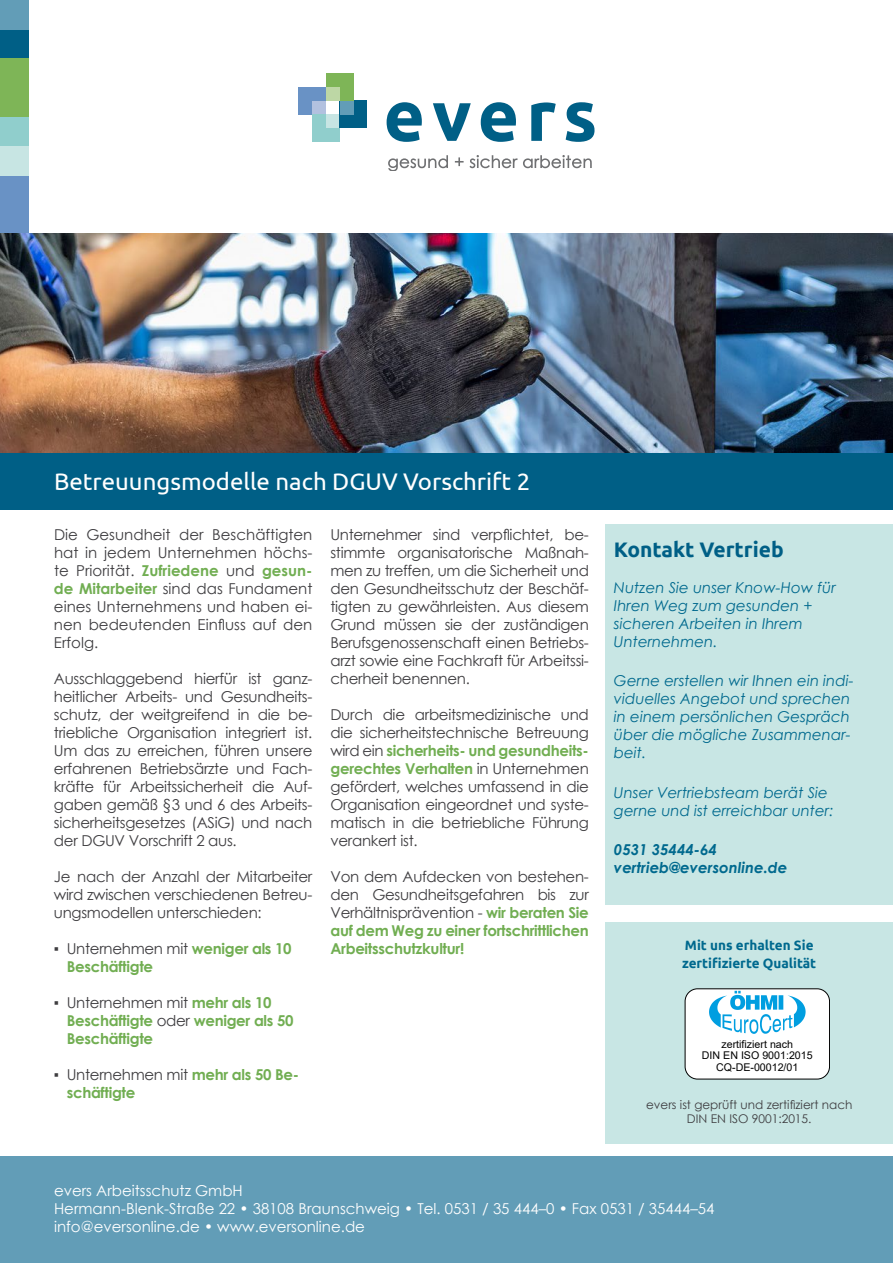
<style>
.page{position:relative;width:893px;height:1263px;background:#fff}
.page>*{position:absolute;margin:0;border:0;box-sizing:border-box;transform-origin:0 0}
.t1{font:24px "Ubuntu";color:#fff}
.t2{font:700 21px "Ubuntu";color:#005f86}
.t3{font:15px/18px "Century Gothic";letter-spacing:-.02em;color:#3e3d40;text-align:justify}
.t4{font:italic 15px/18px "Century Gothic";color:#00698e}
.t5{font:700 15px/18px "Century Gothic";letter-spacing:-.02em;color:#71ae52}
.t6{font:15px/18px "Century Gothic";color:#fff}
.t7{font:italic 700 15px/18px "Century Gothic";color:#00698e}
.t8{font:700 13.5px/18px "Ubuntu";color:#00698e}
.t9{font:12px/14.4px "Century Gothic";color:#3e3d40;text-align:center}
.t10{font:10.65px/11.9px "Arial";color:#000;text-align:center}
.s1{font-weight:700;color:#71ae52}
.s2{font-weight:400;color:#3e3d40}
</style>
<div class="page">
<svg style="left:387px;top:102px;width:35px;height:40px"></svg>
<svg style="left:433px;top:103px;width:38px;height:38px"></svg>
<svg style="left:481px;top:102px;width:35px;height:40px"></svg>
<svg style="left:531px;top:102px;width:25px;height:39px"></svg>
<svg style="left:566px;top:102px;width:28px;height:40px"></svg>
<svg style="left:388px;top:155px;width:60px;height:16px"></svg>
<svg style="left:455px;top:155px;width:137px;height:13px"></svg>
<div style="left:298px;top:87px;width:28px;height:27px;background:#6992c5"></div>
<div style="left:312px;top:101px;width:14px;height:13px;background:#b2c1df"></div>
<div style="left:312px;top:114px;width:28px;height:28px;background:#90cecc"></div>
<div style="left:326px;top:114px;width:14px;height:14px;background:#c7e5e3"></div>
<div style="left:340px;top:101px;width:27px;height:27px;background:#005f86"></div>
<div style="left:340px;top:101px;width:13px;height:13px;background:#629db7"></div>
<div style="left:326px;top:73px;width:27px;height:28px;background:#7eb557"></div>
<div style="left:326px;top:87px;width:14px;height:14px;background:#bdd7a5"></div>
<div style="left:0;top:175px;width:29px;height:59px;background:#6992c5"></div>
<div style="left:0;top:117px;width:29px;height:29px;background:#90cecc"></div>
<div style="left:0;top:146px;width:29px;height:29px;background:#c7e5e3"></div>
<div style="left:0;top:29px;width:29px;height:29px;background:#005f86"></div>
<div style="left:0;top:0;width:29px;height:29px;background:#629db7"></div>
<div style="left:0;top:58px;width:29px;height:59px;background:#7eb557"></div>
<div style="left:0;top:1157px;width:893px;height:106px;background:#629db7"></div>
<div style="left:0;top:453px;width:893px;height:57px;background:#005f86"></div>
<img style="left:0;top:234px;width:893px;height:219px">
<div style="left:605px;top:524px;width:288px;height:380px;background:#c8e6e4"></div>
<div style="left:605px;top:923px;width:288px;height:221px;background:#c8e6e4"></div>
<div style="left:685px;top:989px;width:144px;height:90px;background:#fff;border-radius:12px"></div>
<div style="left:685px;top:989px;width:145px;height:90px;border:1px solid #000;border-radius:12px"></div>
<svg style="left:709px;top:991px;width:97px;height:43px"></svg>
<h1 class="t1" style="left:54px;top:467px;width:478px">Betreuungsmodelle nach DGUV Vorschrift 2</h1>
<p class="t3" style="left:54px;top:525px;width:260px">Die Gesundheit der Beschäftigten hat in jedem Unternehmen höchs&shy;te Priorität. <span class="s1">Zufriedene</span> und <span class="s1">gesun&shy;de Mitarbeiter</span> sind das Fundament eines Unternehmens und haben ei&shy;nen bedeutenden Einfluss auf den Erfolg.</p>
<p class="t3" style="left:54px;top:669px;width:260px">Ausschlaggebend hierfür ist ganz&shy;heitlicher Arbeits- und Gesundheits&shy;schutz, der weitgreifend in die be&shy;triebliche Organisation integriert ist.<br>Um das zu erreichen, führen unsere erfahrenen Betriebsärzte und Fach&shy;kräfte für Arbeitssicherheit die Auf&shy;gaben gemäß §3 und 6 des Arbeits&shy;sicherheitsgesetzes (ASiG) und nach der DGUV Vorschrift 2 aus.</p>
<p class="t3" style="left:54px;top:867px;width:260px">Je nach der Anzahl der Mitarbeiter wird zwischen verschiedenen Betreu&shy;ungsmodellen unterschieden:</p>
<p class="t5" style="left:67px;top:939px;width:226px;text-indent:-13px"><span class="s2">▪ Unternehmen mit</span> weniger als 10<br>Beschäftigte</p>
<p class="t5" style="left:67px;top:993px;width:228px;text-indent:-13px"><span class="s2">▪ Unternehmen mit</span> mehr als 10<br>Beschäftigte <span class="s2">oder</span> weniger als 50<br>Beschäftigte</p>
<p class="t5" style="left:67px;top:1065px;width:234px;text-indent:-13px"><span class="s2">▪ Unternehmen mit</span> mehr als 50 Be&shy;schäftigte</p>
<p class="t3" style="left:330px;top:525px;width:260px">Unternehmer sind verpflichtet, be&shy;stimmte organisatorische Maßnah&shy;men zu treffen, um die Sicherheit und den Gesundheitsschutz der Beschäf&shy;tigten zu gewährleisten. Aus diesem Grund müssen sie der zuständigen Berufsgenossenschaft einen Betriebs&shy;arzt sowie eine Fachkraft für Arbeitssi&shy;cherheit benennen.</p>
<p class="t3" style="left:330px;top:705px;width:260px">Durch die arbeitsmedizinische und die sicherheitstechnische Betreuung wird ein <span class="s1">sicherheits- und gesundheits&shy;gerechtes Verhalten</span> in Unternehmen gefördert, welches umfassend in die Organisation eingeordnet und syste&shy;matisch in die betriebliche Führung verankert ist.</p>
<p class="t3" style="left:330px;top:867px;width:260px">Von dem Aufdecken von bestehen&shy;den Gesundheitsgefahren bis zur Verhältnisprävention - <span class="s1">wir beraten Sie auf dem Weg zu einer fortschrittlichen Arbeitsschutzkultur!</span></p>
<h2 class="t2" style="left:614px;top:537px;width:171px">Kontakt Vertrieb</h2>
<p class="t4" style="left:614px;top:578px;width:223px">Nutzen Sie unser Know-How für<br>Ihren Weg zum gesunden + sicheren Arbeiten in Ihrem<br>Unternehmen.</p>
<p class="t4" style="left:614px;top:672px;width:241px">Gerne erstellen wir Ihnen ein indi&shy;viduelles Angebot und sprechen in einem persönlichen Gespräch über die mögliche Zusammenar&shy;beit.</p>
<p class="t4" style="left:614px;top:783px;width:221px">Unser Vertriebsteam berät Sie gerne und ist erreichbar unter:</p>
<p class="t7" style="left:614px;top:840px;width:175px">0531 35444-64 vertrieb@eversonline.de</p>
<p class="t8" style="left:682px;top:936px;width:136px">Mit uns erhalten Sie zertifizierte Qualität</p>
<p class="t10" style="left:702px;top:1038px;width:112px">zertifiziert nach<br>DIN EN ISO 9001:2015<br>CQ-DE-00012/01</p>
<p class="t9" style="left:646px;top:1097px;width:208px">evers ist geprüft und zertifiziert nach<br>DIN EN ISO 9001:2015.</p>
<p class="t6" style="left:54px;top:1181px;width:662px">evers Arbeitsschutz GmbH<br>Hermann-Blenk-Straße 22 • 38108 Braunschweig • Tel. 0531 / 35 444–0 • Fax 0531 / 35444–54 info@eversonline.de • www.eversonline.de</p>
</div>
